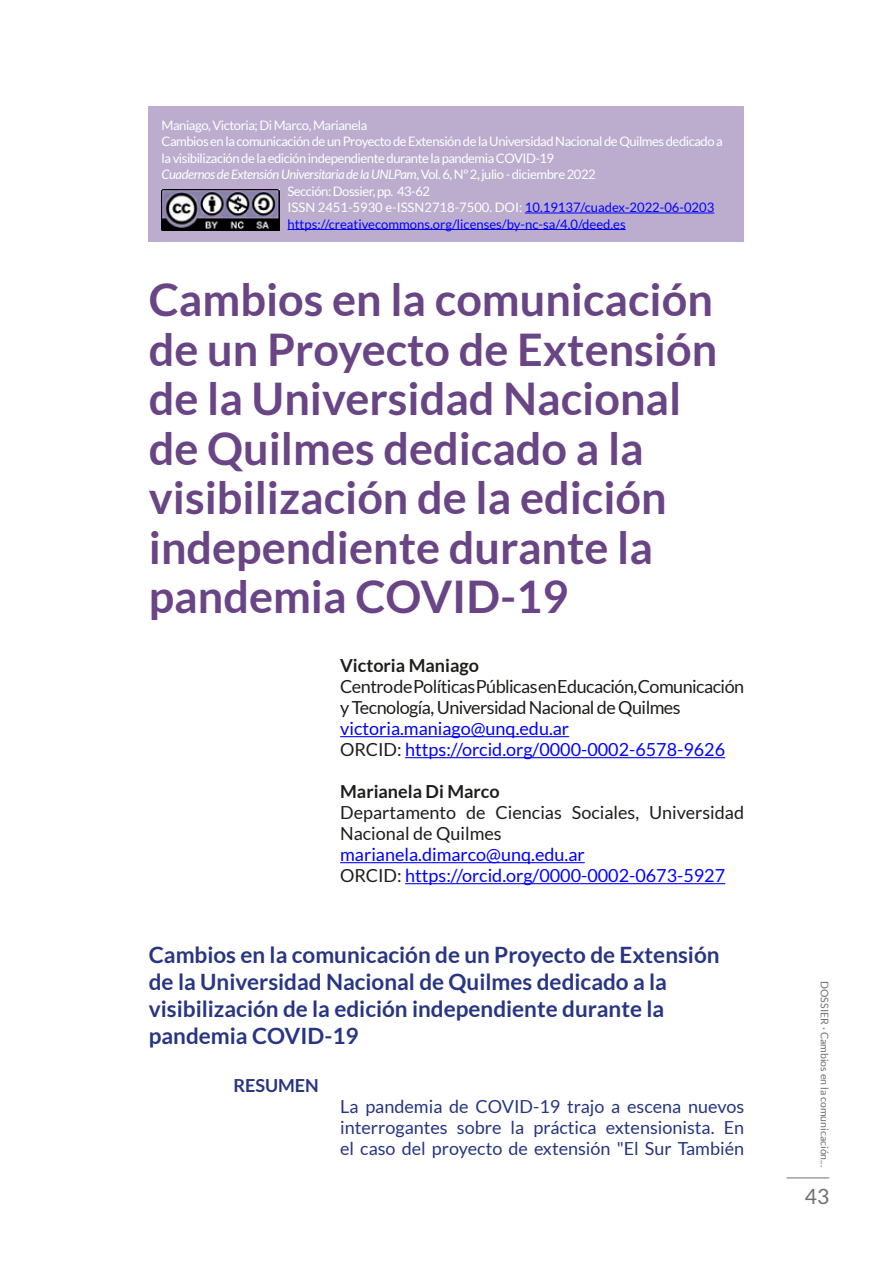
<style>
.page{position:relative;width:893px;height:1263px;background:#fff}
.page>*{position:absolute;margin:0;border:0;box-sizing:border-box;transform-origin:0 0}
.t1{font:700 45px/49.5px "Lato";color:#6a4585}
.t2{font:700 22.5px/27px "Lato";color:#283583}
.t3{font:21px "Lato";color:#706f6f}
.t4{font:18px/21px "Lato";color:#00f}
.t5{font:18px/21px "Lato";color:#283583;text-align:justify}
.t6{font:18px/21px "Lato";letter-spacing:-.03em;color:#1d1d1b}
.t7{font:18px/21px "Lato";color:#1d1d1b}
.t8{font:700 18px "Lato";color:#1d1d1b}
.t9{font:700 18px "Lato";color:#283583}
.t10{font:13.05px "Lato";letter-spacing:-.035em;color:#fff}
.t11{font:italic 13.05px "Lato";letter-spacing:-.035em;color:#fff}
.t12{font:13.05px "Lato";color:#fff}
.t13{font:13.05px "Lato";color:#00f}
.t14{font:10.5px "Lato";color:#706f6f}
.s1{font-style:normal}
.s2{color:#00f}
.s3{color:#1d1d1b}
</style>
<div class="page">
<hr style="left:787px;top:1177px;width:42px;height:1px;background:#706f6f">
<hr style="left:340px;top:736px;width:229px;height:1px;background:#00f">
<hr style="left:405px;top:757px;width:320px;height:1px;background:#00f">
<hr style="left:340px;top:862px;width:245px;height:1px;background:#00f">
<hr style="left:405px;top:883px;width:320px;height:1px;background:#00f">
<div style="left:149px;top:106px;width:595px;height:135px;background:#bcadce"></div>
<hr style="left:525px;top:213px;width:189px;height:1px;background:#00f">
<hr style="left:288px;top:229px;width:338px;height:1px;background:#00f">
<img style="left:162px;top:189px;width:117px;height:41px">
<p class="t10" style="left:162px;top:118px;width:207px">Maniago, Victoria; Di Marco, Marianela</p>
<p class="t10" style="left:162px;top:134px;width:563px">Cambios en la comunicación de un Proyecto de Extensión de la Universidad Nacional de Quilmes dedicado a</p>
<p class="t10" style="left:162px;top:151px;width:394px">la visibilización de la edición independiente durante la pandemia COVID-19</p>
<p class="t11" style="left:162px;top:167px;width:436px">Cuadernos de Extensión Universitaria de la UNLPam<span class="s1">, Vol. 6, Nº 2, julio - diciembre 2022</span></p>
<p class="t10" style="left:287px;top:184px;width:144px">Sección: Dossier, pp. 43-62</p>
<p class="t12" style="left:288px;top:200px;width:428px">ISSN 2451-5930 e-ISSN2718-7500. DOI: <span class="s2">10.19137/cuadex-2022-06-0203</span></p>
<p class="t13" style="left:288px;top:217px;width:340px">https://creativecommons.org/licenses/by-nc-sa/4.0/deed.es</p>
<h1 class="t1" style="left:149px;top:275px;width:570px">Cambios en la comunicación de un Proyecto de Extensión de la Universidad Nacional de Quilmes dedicado a la visibilización de la edición independiente durante la pandemia COVID-19</h1>
<h3 class="t8" style="left:340px;top:655px;width:140px">Victoria Maniago</h3>
<h3 class="t6" style="left:340px;top:676px;width:405px">Centro de Políticas Públicas en Educación, Comunicación y Tecnología, Universidad Nacional de Quilmes</h3>
<h3 class="t4" style="left:340px;top:718px;width:386px">victoria.maniago@unq.edu.ar<br><span class="s3">ORCID:</span> https://orcid.org/0000-0002-6578-9626</h3>
<h3 class="t8" style="left:340px;top:781px;width:161px">Marianela Di Marco</h3>
<h3 class="t7" style="left:340px;top:802px;width:405px">Departamento de Ciencias Sociales, Universidad<br>Nacional de Quilmes</h3>
<h3 class="t4" style="left:340px;top:844px;width:386px">marianela.dimarco@unq.edu.ar<br><span class="s3">ORCID:</span> https://orcid.org/0000-0002-0673-5927</h3>
<h2 class="t2" style="left:149px;top:941px;width:572px">Cambios en la comunicación de un Proyecto de Extensión de la Universidad Nacional de Quilmes dedicado a la visibilización de la edición independiente durante la pandemia COVID-19</h2>
<h3 class="t9" style="left:233px;top:1075px;width:87px">RESUMEN</h3>
<h3 class="t5" style="left:340px;top:1096px;width:405px">La pandemia de COVID-19 trajo a escena nuevos interrogantes sobre la práctica extensionista. En el caso del proyecto de extensión "El Sur También</h3>
<p class="t14" style="left:830px;top:981px;width:187px;rotate:90deg">DOSSIER · Cambios en la comunicación...</p>
<h3 class="t3" style="left:805px;top:1184px;width:26px">43</h3>
</div>
